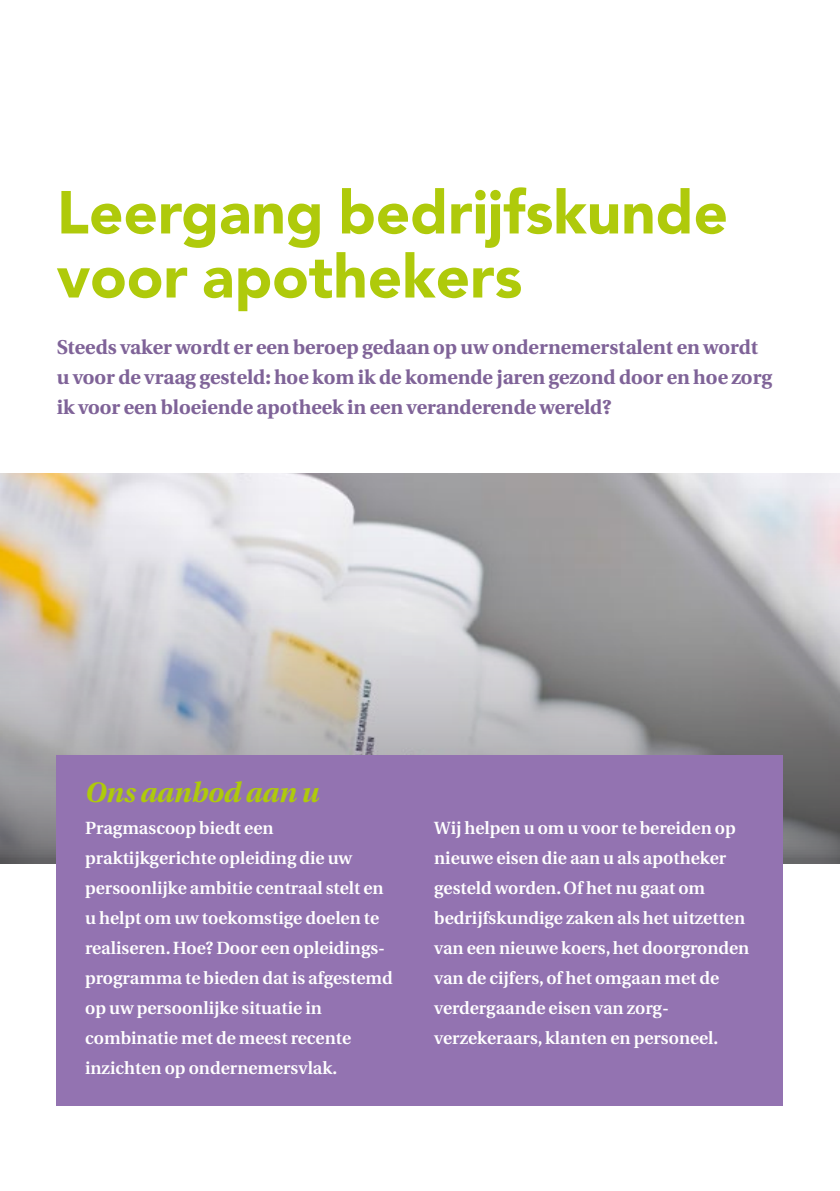
<style>
.page{position:relative;width:840px;height:1191px;background:#fff}
.page>*{position:absolute;margin:0;border:0;box-sizing:border-box;transform-origin:0 0}
.t1{font:900 60px/64px "Avenir";color:#afca0b}
.t2{font:italic 700 28px "Utopia";color:#afca0b}
.t3{font:700 20px/30px "Utopia";color:#7f6398}
.t4{font:600 17.6px/30px "Utopia";color:#fff}
</style>
<div class="page">
<svg style="left:0;top:473px;width:839px;height:390px;background:#b8b7b7"></svg>
<div style="left:57px;top:755px;width:725px;height:351px;background:#9373b1"></div>
<h1 class="t1" style="left:57px;top:179px;width:672px">Leergang bedrijfskunde voor apothekers</h1>
<p class="t3" style="left:57px;top:332px;width:716px">Steeds vaker wordt er een beroep gedaan op uw ondernemerstalent en wordt u voor de vraag gesteld: hoe kom ik de komende jaren gezond door en hoe zorg ik voor een bloeiende apotheek in een veranderende wereld?</p>
<h2 class="t2" style="left:85px;top:776px;width:235px">Ons aanbod aan u</h2>
<p class="t4" style="left:85px;top:813px;width:309px">Pragmascoop biedt een praktijkgerichte opleiding die uw persoonlijke ambitie centraal stelt en u helpt om uw toekomstige doelen te realiseren. Hoe? Door een opleidings&shy;programma te bieden dat is afgestemd op uw persoonlijke situatie in combinatie met de meest recente inzichten op ondernemersvlak.</p>
<p class="t4" style="left:434px;top:813px;width:316px">Wij helpen u om u voor te bereiden op nieuwe eisen die aan u als apotheker gesteld worden. Of het nu gaat om bedrijfskundige zaken als het uitzetten van een nieuwe koers, het doorgronden van de cijfers, of het omgaan met de verdergaande eisen van zorg&shy;verzekeraars, klanten en personeel.</p>
</div>
